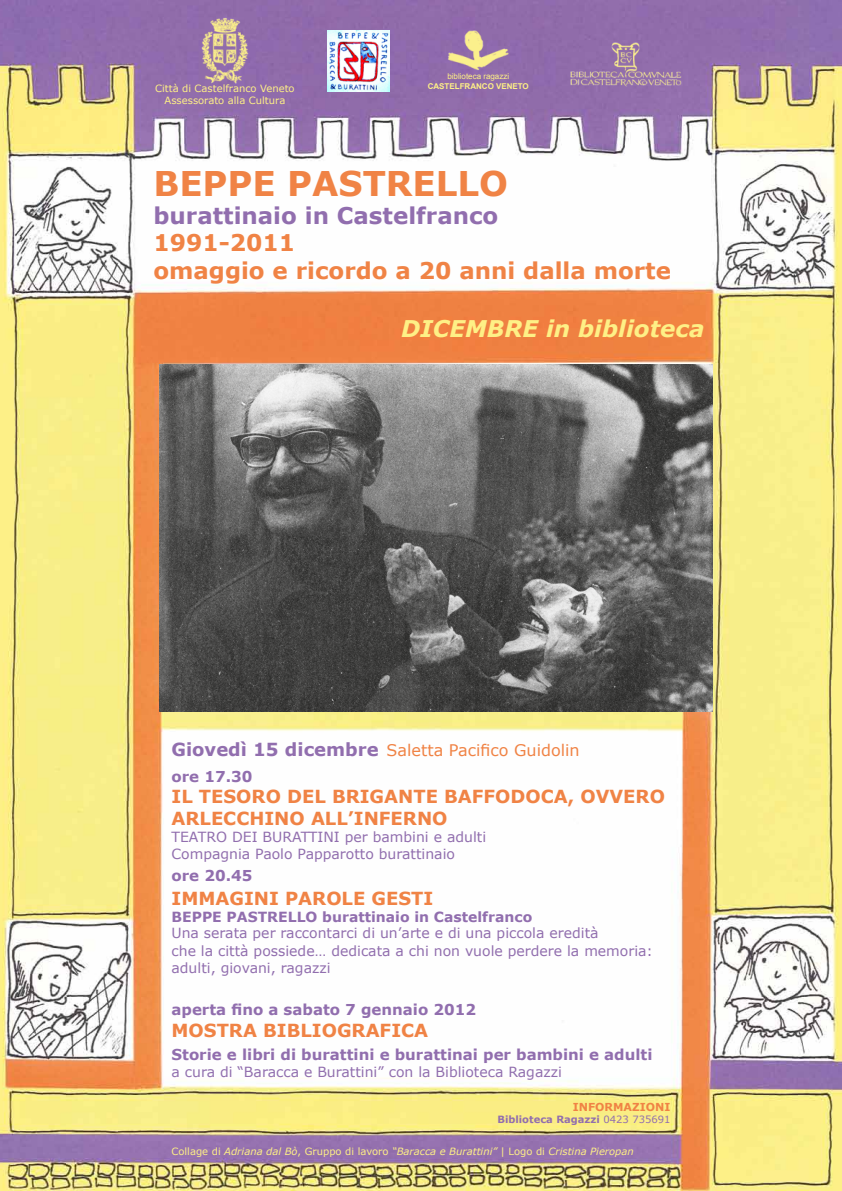
<style>
.page{position:relative;width:842px;height:1191px;background:#fff}
.page>*{position:absolute;margin:0;border:0;box-sizing:border-box;transform-origin:0 0}
.t1{font:700 34px "Verdana";color:#f08345}
.t2{font:700 23px/27.6px "Verdana";color:#f08345}
.t3{font:700 23px "Verdana";color:#916eae}
.t4{font:italic 700 23px "Verdana";color:#fef086}
.t5{font:700 18px/21.6px "Verdana";color:#f08345}
.t6{font:16px "Verdana";color:#f08345}
.t7{font:700 15px "Verdana";color:#916eae}
.t8{font:14px/17.4px "Verdana";color:#916eae}
.t9{font:700 14px "Verdana";color:#916eae}
.t10{font:700 11px "Verdana";color:#f08345}
.t11{font:italic 10px "Verdana";color:#fef086}
.t12{font:10px/12px "Verdana";color:#fef086;text-align:center}
.t13{font:700 10px "Verdana";color:#916eae}
.t14{font:700 8px "Arial";color:#fef086}
.t15{font:8px "Arial";color:#fef086}
.s1{font-weight:700;font-size:18px;color:#916eae}
.s2{font-weight:400}
.s3{font-style:normal}
</style>
<div class="page">
<img style="left:0;top:0;width:842px;height:1191px">
<img style="left:199px;top:16px;width:52px;height:68px">
<img style="left:567px;top:31px;width:117px;height:59px">
<img style="left:447px;top:30px;width:63px;height:43px">
<img style="left:159px;top:364px;width:553px;height:347px">
<img style="left:327px;top:31px;width:63px;height:60px">
<p class="t12" style="left:155px;top:82px;width:141px">Città di Castelfranco Veneto<br>Assessorato alla Cultura</p>
<p class="t15" style="left:447px;top:71px;width:63px">biblioteca ragazzi</p>
<p class="t14" style="left:428px;top:81px;width:103px">CASTELFRANCO VENETO</p>
<h1 class="t1" style="left:153px;top:160px;width:356px">BEPPE PASTRELLO</h1>
<h2 class="t3" style="left:153px;top:199px;width:346px">burattinaio in Castelfranco</h2>
<h2 class="t2" style="left:153px;top:229px;width:519px">1991-2011<br>omaggio e ricordo a 20 anni dalla morte</h2>
<h2 class="t4" style="left:401px;top:312px;width:305px">DICEMBRE in biblioteca</h2>
<p class="t6" style="left:171px;top:738px;width:410px"><span class="s1">Giovedì 15 dicembre</span> Saletta Pacifico Guidolin</p>
<p class="t7" style="left:171px;top:765px;width:82px">ore 17.30</p>
<p class="t5" style="left:171px;top:785px;width:495px">IL TESORO DEL BRIGANTE BAFFODOCA, OVVERO<br>ARLECCHINO ALL’INFERNO</p>
<p class="t8" style="left:171px;top:828px;width:316px;line-height:16.8px">TEATRO DEI BURATTINI per bambini e adulti<br>Compagnia Paolo Papparotto burattinaio</p>
<p class="t7" style="left:171px;top:864px;width:82px">ore 20.45</p>
<p class="t5" style="left:171px;top:887px;width:263px">IMMAGINI PAROLE GESTI</p>
<p class="t9" style="left:171px;top:906px;width:362px">BEPPE PASTRELLO burattinaio in Castelfranco</p>
<p class="t8" style="left:171px;top:924px;width:483px">Una serata per raccontarci di un’arte e di una piccola eredità<br>che la città possiede… dedicata a chi non vuole perdere la memoria: adulti, giovani, ragazzi</p>
<p class="t7" style="left:171px;top:999px;width:306px">aperta fino a sabato 7 gennaio 2012</p>
<p class="t5" style="left:171px;top:1019px;width:258px">MOSTRA BIBLIOGRAFICA</p>
<p class="t7" style="left:171px;top:1043px;width:482px">Storie e libri di burattini e burattinai per bambini e adulti</p>
<p class="t8" style="left:171px;top:1062px;width:392px">a cura di “Baracca e Burattini” con la Biblioteca Ragazzi</p>
<p class="t10" style="left:573px;top:1099px;width:99px">INFORMAZIONI</p>
<p class="t13" style="left:497px;top:1112px;width:175px">Biblioteca Ragazzi <span class="s2">0423 735691</span></p>
<p class="t11" style="left:171px;top:1144px;width:464px"><span class="s3">Collage di</span> Adriana dal Bò<span class="s3">, Gruppo di lavoro</span> “Baracca e Burattini” <span class="s3">| Logo di</span> Cristina Pieropan</p>
</div>
